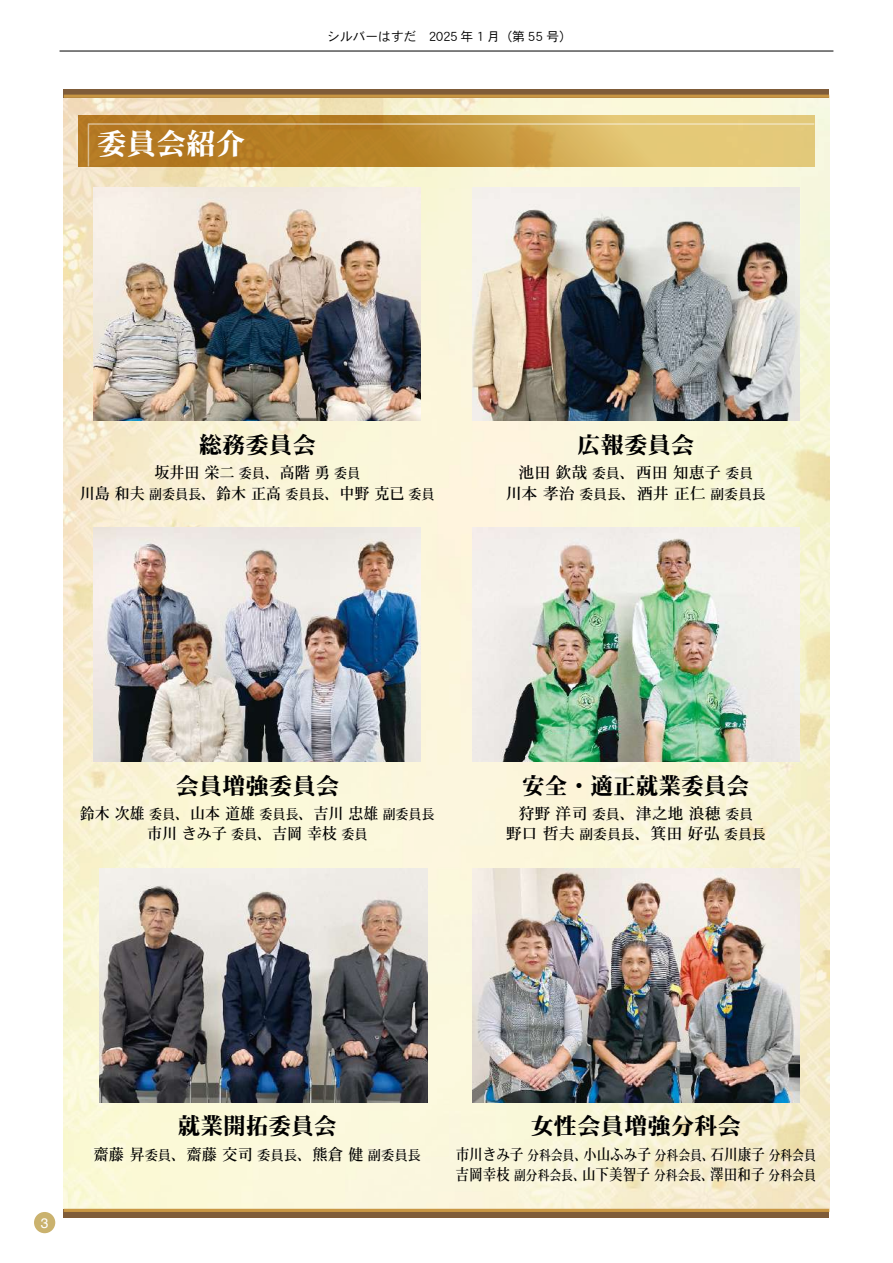
<style>
.page{position:relative;width:893px;height:1263px;background:#fff}
.page>*{position:absolute;margin:0;border:0;box-sizing:border-box;transform-origin:0 0}
.t1{font:29.7px "DFPHS Mincho CID W9";color:#fff}
.t2{font:23.4px "DFPHS Mincho CID W9";color:#000}
.t3{font:15.9px "DFPHS Mincho CID W5";color:#000;scale:.94 1}
.t4{font:15.9px "DFPHS Mincho CID W5";color:#000}
.t5{font:15.9px "DFPHS Mincho CID W5";color:#000;scale:.85 1}
.t6{font:15.9px "DFPHS Mincho CID W5";color:#000;scale:.96 1}
.t7{font:13.8px "DFPHS Mincho CID W5";color:#000;scale:.94 1}
.t8{font:13.8px "DFPHS Mincho CID W5";color:#000;scale:.85 1}
.t9{font:13.8px "DFPHS Mincho CID W5";color:#000}
.t10{font:13.8px "DFPHS Mincho CID W5";color:#000;scale:.96 1}
.t11{font:13.8px "Helvetica";color:#fff}
.t12{font:12.75px "DFPHS Gothic CID W3";color:#000}
.s1{font-size:15.9px}
</style>
<div class="page">
<img style="left:64px;top:98px;width:765px;height:1111px">
<svg style="left:64px;top:89px;width:765px;height:6px;fill:#7f5c39"></svg>
<div style="left:64px;top:1209px;width:765px;height:8px;background:#7f5c39"></div>
<hr style="left:64px;top:95px;width:765px;height:3px;background:#c89643">
<hr style="left:64px;top:1209px;width:765px;height:3px;background:#c89643">
<svg style="left:79px;top:116px;width:735px;height:51px"></svg>
<svg style="left:87px;top:123px;width:729px;height:45px"></svg>
<img style="left:94px;top:187px;width:327px;height:234px">
<img style="left:94px;top:528px;width:327px;height:234px">
<img style="left:100px;top:868px;width:327px;height:234px">
<img style="left:472px;top:187px;width:327px;height:234px">
<img style="left:472px;top:528px;width:327px;height:234px">
<img style="left:472px;top:868px;width:327px;height:234px">
<div style="left:34px;top:1212px;width:21px;height:21px;background:#cab26e;border-radius:50%"></div>
<hr style="left:60px;top:51px;width:773px;height:1px;background:#000">
<h1 class="t1" style="left:97px;top:127px;width:150px">委員会紹介</h1>
<p class="t12" style="left:327px;top:29px;width:246px">シルバーはすだ　2025 年１月（第 55 号(</p>
<h2 class="t2" style="left:199px;top:432px;width:118px">総務委員会</h2>
<h2 class="t2" style="left:577px;top:432px;width:118px">広報委員会</h2>
<p class="t3" style="left:265px;top:464px;width:71px">、高階勇</p>
<p class="t3" style="left:154px;top:464px;width:87px">坂井田栄二</p>
<p class="t7" style="left:239px;top:466px;width:29px">委員</p>
<p class="t7" style="left:334px;top:466px;width:29px">委員</p>
<p class="t4" style="left:518px;top:464px;width:71px">池田欽哉</p>
<p class="t4" style="left:620px;top:464px;width:102px">、西田知恵子</p>
<p class="t9" style="left:592px;top:466px;width:29px">委員</p>
<p class="t9" style="left:725px;top:466px;width:29px">委員</p>
<p class="t3" style="left:324px;top:484px;width:87px">、中野克已</p>
<p class="t3" style="left:80px;top:484px;width:71px">川島和夫</p>
<p class="t3" style="left:201px;top:484px;width:87px">、鈴木正高</p>
<p class="t7" style="left:149px;top:486px;width:57px">副委員長</p>
<p class="t7" style="left:285px;top:486px;width:43px">委員長</p>
<p class="t7" style="left:409px;top:486px;width:29px">委員</p>
<p class="t4" style="left:621px;top:484px;width:87px">、酒井正仁</p>
<p class="t4" style="left:506px;top:484px;width:71px">川本孝治</p>
<p class="t9" style="left:579px;top:486px;width:43px">委員長</p>
<p class="t9" style="left:710px;top:486px;width:57px">副委員長</p>
<h2 class="t2" style="left:175px;top:772px;width:165px">会員増強委員会</h2>
<p class="t3" style="left:80px;top:805px;width:71px">鈴木次雄</p>
<p class="t3" style="left:175px;top:805px;width:87px">、山本道雄</p>
<p class="t3" style="left:298px;top:805px;width:87px">、吉川忠雄</p>
<p class="t7" style="left:149px;top:807px;width:29px">委員</p>
<p class="t7" style="left:259px;top:807px;width:43px">委員長</p>
<p class="t7" style="left:383px;top:807px;width:57px">副委員長</p>
<h2 class="t2" style="left:522px;top:772px;width:228px">安全・適正就業委員会</h2>
<p class="t9" style="left:725px;top:807px;width:29px">委員</p>
<p class="t4" style="left:518px;top:805px;width:71px">狩野洋司</p>
<p class="t4" style="left:620px;top:805px;width:102px">、津之地浪穂</p>
<p class="t9" style="left:592px;top:807px;width:29px">委員</p>
<p class="t3" style="left:257px;top:825px;width:87px">、吉岡幸枝</p>
<p class="t3" style="left:147px;top:825px;width:87px">市川きみ子</p>
<p class="t7" style="left:231px;top:827px;width:29px">委員</p>
<p class="t7" style="left:342px;top:827px;width:29px">委員</p>
<p class="t4" style="left:635px;top:825px;width:87px">、箕田好弘</p>
<p class="t4" style="left:506px;top:825px;width:71px">野口哲夫</p>
<p class="t9" style="left:579px;top:827px;width:57px">副委員長</p>
<p class="t9" style="left:724px;top:827px;width:43px">委員長</p>
<p class="t11" style="left:41px;top:1212px;width:9px">3</p>
<h2 class="t2" style="left:178px;top:1113px;width:160px">就業開拓委員会</h2>
<h2 class="t2" style="left:530px;top:1113px;width:212px">女性会員増強分科会</h2>
<p class="t6" style="left:297px;top:1145px;width:71px">、熊倉健</p>
<p class="t6" style="left:94px;top:1145px;width:33px">齋藤</p>
<p class="t6" style="left:171px;top:1145px;width:87px">、齋藤交司</p>
<p class="t10" style="left:129px;top:1147px;width:45px"><span class="s1">昇</span>委員</p>
<p class="t10" style="left:257px;top:1147px;width:43px">委員長</p>
<p class="t10" style="left:368px;top:1147px;width:57px">副委員長</p>
<p class="t5" style="left:711px;top:1145px;width:65px">石川康子</p>
<p class="t5" style="left:456px;top:1145px;width:81px">市川きみ子</p>
<p class="t5" style="left:583px;top:1145px;width:81px">小山ふみ子</p>
<p class="t8" style="left:527px;top:1147px;width:57px">分科会員</p>
<p class="t8" style="left:655px;top:1147px;width:57px">分科会員</p>
<p class="t8" style="left:769px;top:1147px;width:57px">分科会員</p>
<p class="t5" style="left:574px;top:1145px;width:17px">、</p>
<p class="t5" style="left:702px;top:1145px;width:17px">、</p>
<p class="t5" style="left:456px;top:1166px;width:66px">吉岡幸枝</p>
<p class="t5" style="left:582px;top:1166px;width:82px">山下美智子</p>
<p class="t5" style="left:710px;top:1166px;width:66px">澤田和子</p>
<p class="t8" style="left:514px;top:1167px;width:71px">副分科会長</p>
<p class="t8" style="left:654px;top:1167px;width:57px">分科会長</p>
<p class="t8" style="left:769px;top:1167px;width:57px">分科会員</p>
<p class="t5" style="left:573px;top:1166px;width:17px">、</p>
<p class="t5" style="left:701px;top:1166px;width:17px">、</p>
</div>
